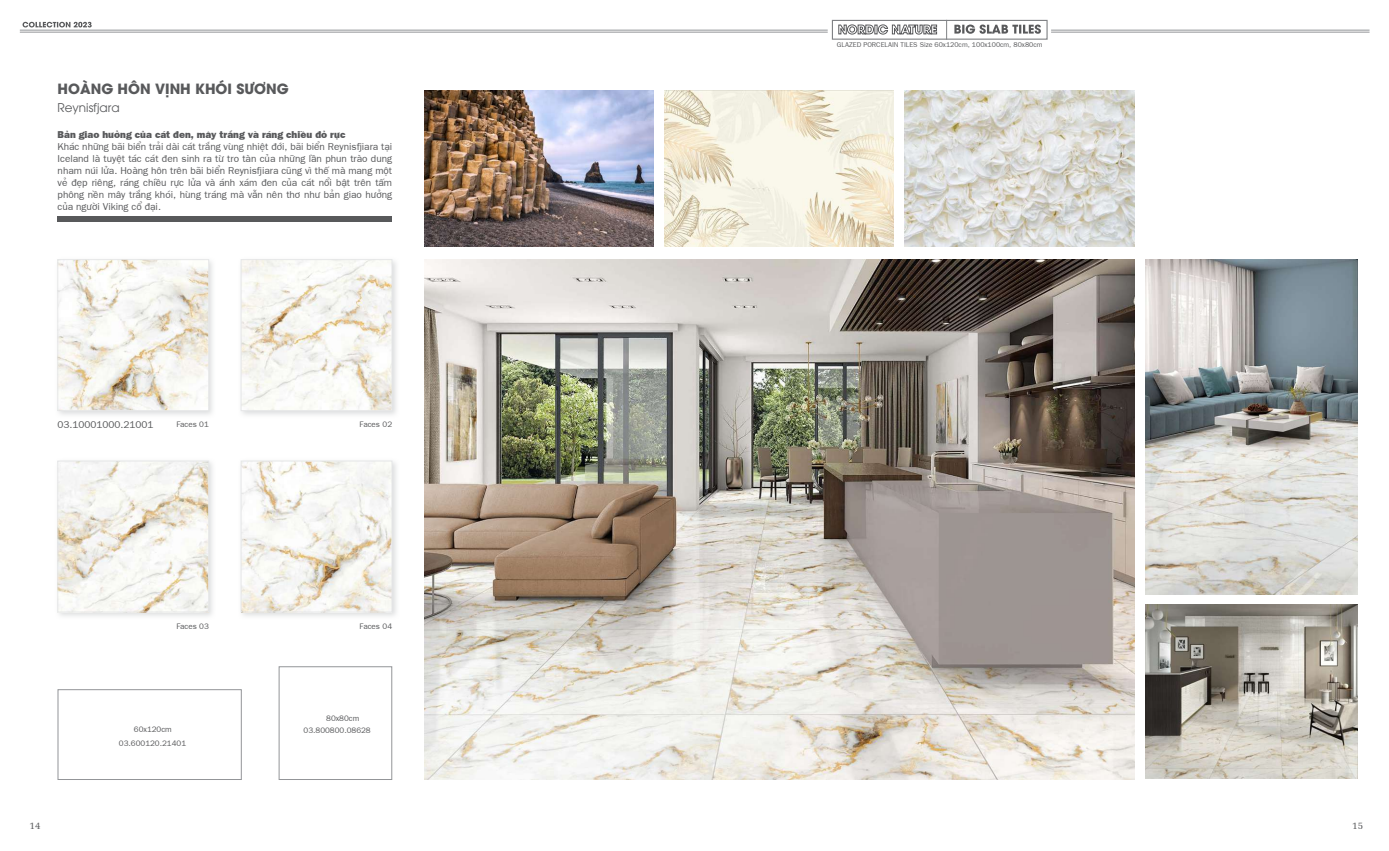
<style>
.page{position:relative;width:1389px;height:851px;background:#fff}
.page>*{position:absolute;margin:0;border:0;box-sizing:border-box;transform-origin:0 0}
.t1{font:700 14px "UTM Avo";color:#58595b}
.t2{font:12px "UTM Avo";color:#58595b}
.t3{font:10px/12px "SFU Franklin Gothic";color:#58595b;text-align:justify}
.t4{font:800 10px "SFU Franklin Gothic";color:#58595b}
.t5{font:10px "SFU Melior";color:#58595b}
.t6{font:8px/14.3px "SFU Franklin Gothic";color:#58595b;text-align:center}
.t7{font:7px "SFU Franklin Gothic";color:#58595b}
</style>
<div class="page">
<img style="left:424px;top:259px;width:710px;height:520px">
<div style="left:54px;top:256px;width:162px;height:162px;background:#d1d3d4;opacity:.75"></div>
<img style="left:60px;top:261px;width:147px;height:147px">
<div style="left:58px;top:259px;width:151px;height:151px;border:1px solid #e6e7e8"></div>
<div style="left:238px;top:256px;width:162px;height:162px;background:#d1d3d4;opacity:.75"></div>
<img style="left:243px;top:261px;width:147px;height:147px">
<div style="left:241px;top:259px;width:151px;height:151px;border:1px solid #e6e7e8"></div>
<div style="left:54px;top:457px;width:162px;height:162px;background:#d1d3d4;opacity:.75"></div>
<img style="left:60px;top:463px;width:147px;height:147px">
<div style="left:58px;top:461px;width:151px;height:151px;border:1px solid #e6e7e8"></div>
<div style="left:238px;top:457px;width:162px;height:162px;background:#d1d3d4;opacity:.75"></div>
<img style="left:243px;top:463px;width:147px;height:147px">
<div style="left:241px;top:461px;width:151px;height:151px;border:1px solid #e6e7e8"></div>
<div style="left:58px;top:216px;width:334px;height:5px;background:#58595b"></div>
<div style="left:58px;top:689px;width:184px;height:90px;border:1px solid #939598"></div>
<div style="left:279px;top:666px;width:113px;height:113px;border:1px solid #939598"></div>
<img style="left:1145px;top:604px;width:213px;height:174px">
<img style="left:1145px;top:259px;width:213px;height:335px">
<img style="left:424px;top:90px;width:230px;height:157px">
<img style="left:664px;top:90px;width:230px;height:157px">
<img style="left:905px;top:90px;width:229px;height:157px">
<svg style="left:23px;top:22px;width:69px;height:5px"></svg>
<hr style="left:20px;top:30px;width:808px;height:1px;background:#939598">
<hr style="left:20px;top:32px;width:808px;height:1px;background:#939598">
<hr style="left:1051px;top:30px;width:319px;height:1px;background:#939598">
<hr style="left:1051px;top:32px;width:319px;height:1px;background:#939598">
<div style="left:832px;top:20px;width:216px;height:20px;background:#fff;border:1px solid #808285"></div>
<svg style="left:946px;top:20px;width:1px;height:20px"></svg>
<svg style="left:954px;top:25px;width:87px;height:9px"></svg>
<svg style="left:838px;top:24px;width:99px;height:11px"></svg>
<h1 class="t1" style="left:58px;top:77px;width:233px">HOÀNG HÔN VỊNH KHÓI SƯƠNG</h1>
<p class="t2" style="left:58px;top:98px;width:63px">Reynisfjara</p>
<p class="t4" style="left:58px;top:126px;width:289px">Bản giao hưởng của cát đen, mây trắng và ráng chiều đỏ rực</p>
<p class="t3" style="left:58px;top:139px;width:336px">Khác những bãi biển trải dài cát trắng vùng nhiệt đới, bãi biển Reynisfjiara tại Iceland là tuyệt tác cát đen sinh ra từ tro tàn của những lần phun trào dung nham núi lửa. Hoàng hôn trên bãi biển Reynisfjiara cũng vì thế mà mang một vẻ đẹp riêng, ráng chiều rực lửa và ánh xám đen của cát nổi bật trên tấm phông nền mây trắng khói, hùng tráng mà vẫn nên thơ như bản giao hưởng của người Viking cổ đại.</p>
<p class="t3" style="left:58px;top:417px;width:97px">03.10001000.21001</p>
<p class="t6" style="left:176px;top:416px;width:34px">Faces 01</p>
<p class="t6" style="left:360px;top:416px;width:34px">Faces 02</p>
<p class="t6" style="left:176px;top:617px;width:34px">Faces 03</p>
<p class="t6" style="left:360px;top:617px;width:34px">Faces 04</p>
<p class="t6" style="left:326px;top:709px;width:35px">80x80cm</p>
<p class="t6" style="left:119px;top:721px;width:69px">60x120cm<br>03.600120.21401</p>
<p class="t6" style="left:304px;top:722px;width:69px">03.800800.08628</p>
<p class="t7" style="left:837px;top:39px;width:207px">GLAZED PORCELAIN TILES Size 60x120cm, 100x100cm, 80x80cm</p>
<p class="t5" style="left:30px;top:817px;width:13px">14</p>
<p class="t5" style="left:1352px;top:817px;width:13px">15</p>
</div>
